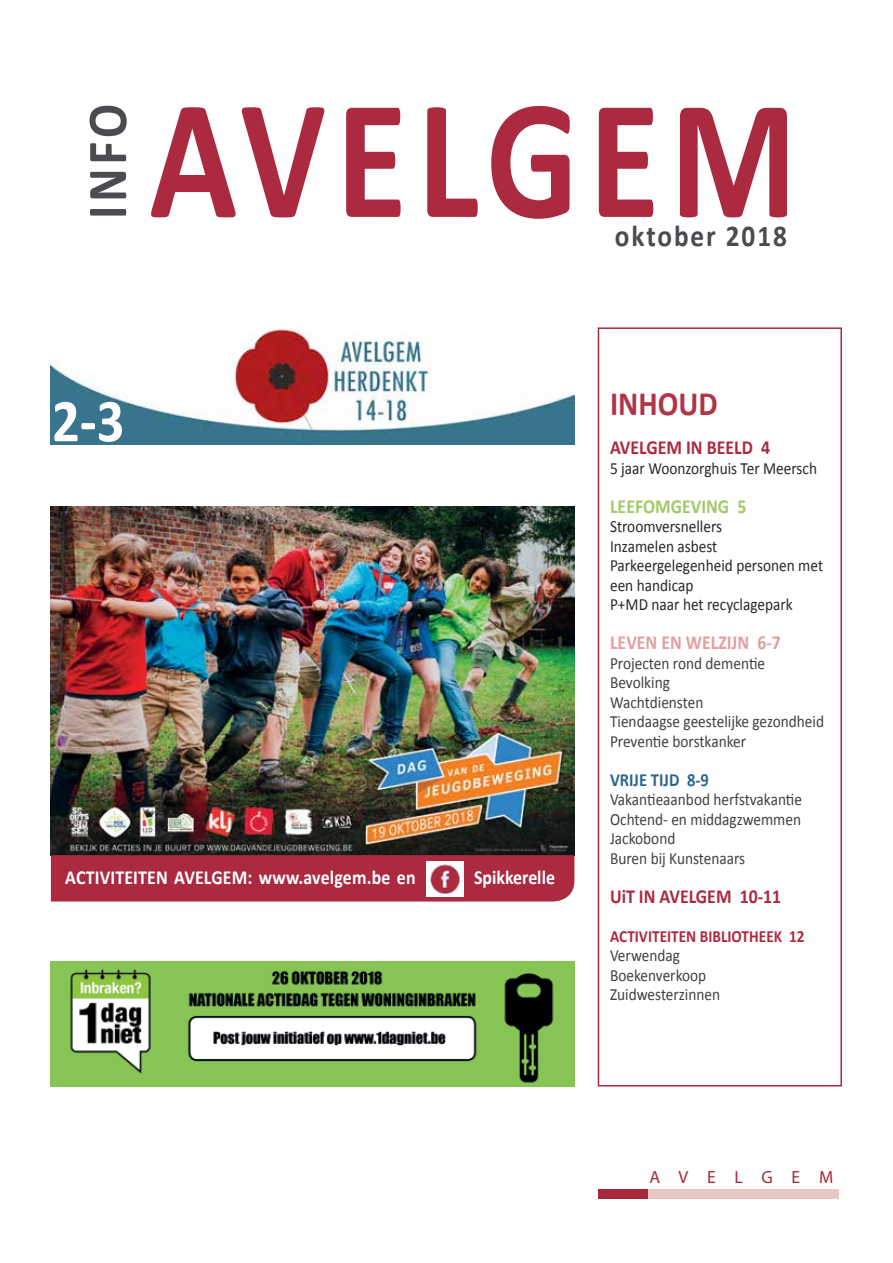
<style>
.page{position:relative;width:893px;height:1263px;background:#fff}
.page>*{position:absolute;margin:0;border:0;box-sizing:border-box;transform-origin:0 0}
.t1{font:700 172.65px "Calibri";letter-spacing:.07em;color:#ac2a40;scale:.84 1}
.t2{font:700 61.2px "Calibri";color:#fff;scale:.89 1}
.t3{font:700 56.7px "Calibri";color:#4a4c4f;scale:.9 1}
.t4{font:700 34.2px "Calibri";color:#b03546;scale:.89 1}
.t5{font:700 30.3px "Calibri";letter-spacing:.07em;color:#4a4c4f;scale:.9 1}
.t6{font:700 19.95px "Calibri";letter-spacing:.01em;color:#fff;scale:.89 1}
.t7{font:700 19.95px "Calibri";color:#ac2a40;scale:.89 1}
.t8{font:700 19.95px "Calibri";color:#e49e9e;scale:.89 1}
.t9{font:700 19.95px "Calibri";color:#a1cb66;scale:.89 1}
.t10{font:700 18.6px "Calibri";color:#2c668f;scale:.89 1}
.t11{font:17.7px "Myriad";color:#aa273d}
.t12{font:17.1px/19.5px "Calibri";color:#414042;scale:.89 1}
.t13{font:17.1px/19.5px "Calibri";color:#292829;scale:.89 1}
.t14{font:700 17.1px "Calibri";color:#ac2a40;scale:.89 1}
</style>
<div class="page">
<img style="left:51px;top:327px;width:523px;height:117px">
<div style="left:598px;top:327px;width:244px;height:759px;border:2px solid #ac2a40"></div>
<div style="left:598px;top:1189px;width:50px;height:10px;background:#aa273d"></div>
<div style="left:648px;top:1189px;width:190px;height:10px;background:#eac7c2"></div>
<img style="left:51px;top:507px;width:523px;height:348px">
<div style="left:51px;top:855px;width:523px;height:46px;background:#ac2a40"></div>
<img style="left:426px;top:862px;width:37px;height:35px">
<img style="left:51px;top:961px;width:523px;height:125px">
<h3 class="t3" style="left:71px;top:219px;width:130px;rotate:-90deg">INFO</h3>
<h1 class="t1" style="left:149px;top:49px;width:773px">AVELGEM</h1>
<h3 class="t5" style="left:615px;top:217px;width:192px">oktober 2018</h3>
<h2 class="t2" style="left:52px;top:382px;width:83px">2-3</h2>
<h3 class="t4" style="left:610px;top:381px;width:122px">INHOUD</h3>
<p class="t7" style="left:610px;top:435px;width:181px">AVELGEM IN BEELD 4</p>
<p class="t13" style="left:610px;top:458px;width:234px">5 jaar Woonzorghuis Ter Meersch</p>
<p class="t9" style="left:610px;top:493px;width:155px">LEEFOMGEVING 5</p>
<p class="t13" style="left:610px;top:517px;width:241px">Stroomversnellers<br>Inzamelen asbest<br>Parkeergelegenheid personen met een handicap<br>P+MD naar het recyclagepark</p>
<p class="t8" style="left:610px;top:630px;width:193px">LEVEN EN WELZIJN 6-7</p>
<p class="t12" style="left:610px;top:653px;width:242px">Projecten rond dementie<br>Bevolking<br>Wachtdiensten<br>Tiendaagse geestelijke gezondheid<br>Preventie borstkanker</p>
<p class="t10" style="left:610px;top:767px;width:113px">VRIJE TIJD 8-9</p>
<p class="t12" style="left:610px;top:790px;width:217px">Vakantieaanbod herfstvakantie<br>Ochtend- en middagzwemmen<br>Jackobond<br>Buren bij Kunstenaars</p>
<p class="t7" style="left:610px;top:883px;width:194px">UiT IN AVELGEM 10-11</p>
<p class="t14" style="left:610px;top:925px;width:220px">ACTIVITEITEN BIBLIOTHEEK 12</p>
<p class="t12" style="left:610px;top:946px;width:125px">Verwendag<br>Boekenverkoop<br>Zuidwesterzinnen</p>
<p class="t6" style="left:65px;top:865px;width:395px">ACTIVITEITEN AVELGEM: www.avelgem.be en</p>
<p class="t6" style="left:474px;top:865px;width:92px">Spikkerelle</p>
<p class="t11" style="left:649px;top:1168px;width:185px">A V E L G E M</p>
</div>
